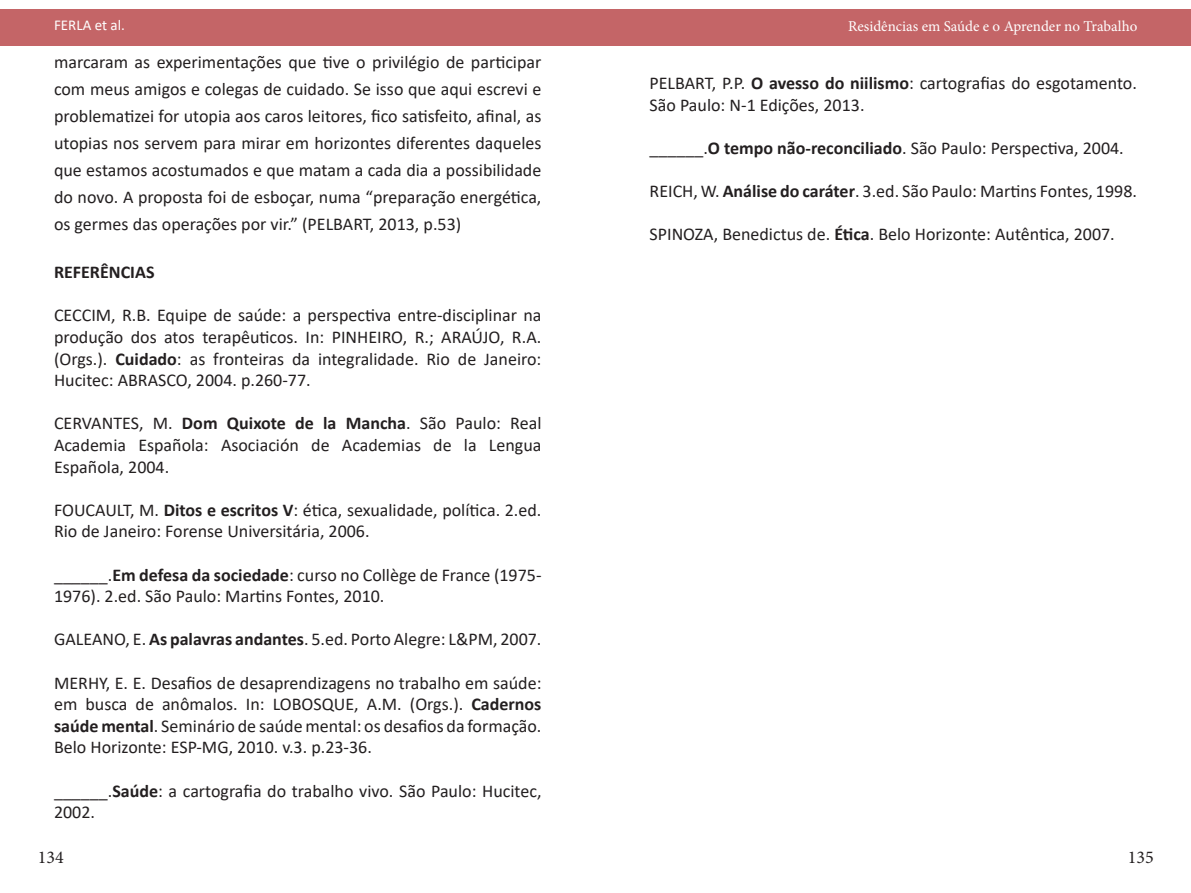
<style>
.page{position:relative;width:1191px;height:893px;background:#fff}
.page>*{position:absolute;margin:0;border:0;box-sizing:border-box;transform-origin:0 0}
.t1{font:18px/21.6px "Calibri";color:#231f20;text-align:justify}
.t2{font:700 18px "Calibri";color:#231f20}
.t3{font:18px "Minion Pro";color:#231f20}
.t4{font:15px "Minion Pro";color:#fff}
.t5{font:15px "Calibri";color:#fff}
.s1{font-weight:700}
</style>
<div class="page">
<div style="left:0;top:10px;width:1191px;height:36px;background:#c46567"></div>
<p class="t5" style="left:54px;top:15px;width:72px">FERLA et al.</p>
<p class="t4" style="left:848px;top:16px;width:291px">Residências em Saúde e o Aprender no Trabalho</p>
<p class="t1" style="left:54px;top:48px;width:489px;line-height:27px">marcaram as experimentações que tive o privilégio de participar com meus amigos e colegas de cuidado. Se isso que aqui escrevi e problematizei for utopia aos caros leitores, fico satisfeito, afinal, as utopias nos servem para mirar em horizontes diferentes daqueles que estamos acostumados e que matam a cada dia a possibilidade do novo. A proposta foi de esboçar, numa “preparação energética, os germes das operações por vir.” (PELBART, 2013, p.53)</p>
<p class="t2" style="left:54px;top:259px;width:102px">REFERÊNCIAS</p>
<p class="t1" style="left:54px;top:304px;width:489px">CECCIM, R.B. Equipe de saúde: a perspectiva entre-disciplinar na produção dos atos terapêuticos. In: PINHEIRO, R.; ARAÚJO, R.A. (Orgs.). <span class="s1">Cuidado</span>: as fronteiras da integralidade. Rio de Janeiro:<br>Hucitec: ABRASCO, 2004. p.260-77.</p>
<p class="t1" style="left:54px;top:412px;width:489px">CERVANTES, M. <span class="s1">Dom Quixote de la Mancha</span>. São Paulo: Real Academia Española: Asociación de Academias de la Lengua Española, 2004.</p>
<p class="t1" style="left:54px;top:498px;width:489px">FOUCAULT, M. <span class="s1">Ditos e escritos V</span>: ética, sexualidade, política. 2.ed.<br>Rio de Janeiro: Forense Universitária, 2006.</p>
<p class="t1" style="left:54px;top:563px;width:489px">______.<span class="s1">Em defesa da sociedade</span>: curso no Collège de France (1975-<br>1976). 2.ed. São Paulo: Martins Fontes, 2010.</p>
<p class="t1" style="left:54px;top:628px;width:489px">GALEANO, E. <span class="s1">As palavras andantes</span>. 5.ed. Porto Alegre: L&amp;PM, 2007.</p>
<p class="t1" style="left:54px;top:671px;width:489px">MERHY, E. E. Desafios de desaprendizagens no trabalho em saúde: em busca de anômalos. In: LOBOSQUE, A.M. (Orgs.). <span class="s1">Cadernos saúde mental</span>. Seminário de saúde mental: os desafios da formação.<br>Belo Horizonte: ESP-MG, 2010. v.3. p.23-36.</p>
<p class="t1" style="left:54px;top:779px;width:489px">______.<span class="s1">Saúde</span>: a cartografia do trabalho vivo. São Paulo: Hucitec,<br>2002.</p>
<p class="t1" style="left:649px;top:72px;width:489px">PELBART, P.P. <span class="s1">O avesso do niilismo</span>: cartografias do esgotamento.<br>São Paulo: N-1 Edições, 2013.</p>
<p class="t1" style="left:649px;top:137px;width:476px">______.<span class="s1">O tempo não-reconciliado</span>. São Paulo: Perspectiva, 2004.</p>
<p class="t1" style="left:649px;top:180px;width:489px">REICH, W. <span class="s1">Análise do caráter</span>. 3.ed. São Paulo: Martins Fontes, 1998.</p>
<p class="t1" style="left:649px;top:223px;width:467px">SPINOZA, Benedictus de. <span class="s1">Ética</span>. Belo Horizonte: Autêntica, 2007.</p>
<p class="t3" style="left:38px;top:845px;width:27px">134</p>
<p class="t3" style="left:1127px;top:845px;width:27px">135</p>
</div>
